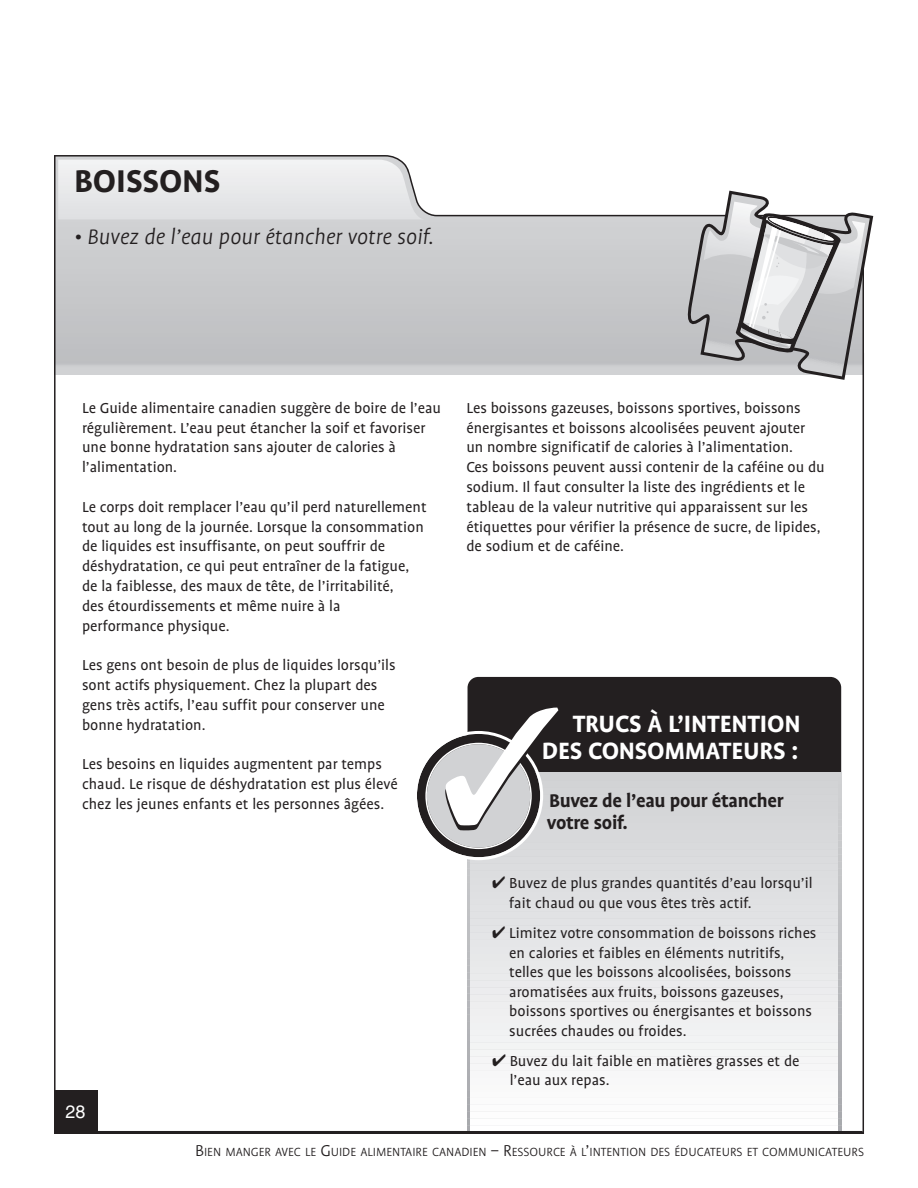
<style>
.page{position:relative;width:918px;height:1188px;background:#fff}
.page>*{position:absolute;margin:0;border:0;box-sizing:border-box;transform-origin:0 0}
.t1{font:700 36px "Profile SC";color:#231f20}
.t2{font:700 27px/27px "Profile";letter-spacing:-.01em;color:#fff;text-align:right}
.t3{font:italic 300 24px "Profile";color:#231f20}
.t4{font:700 21px/22.5px "Profile";letter-spacing:-.015em;color:#231f20}
.t5{font:18px "Helvetica";color:#fff}
.t6{font:16.5px/19.8px "Profile";color:#231f20}
.t7{font:300 13.5px "Profile SC";color:#231f20}
.s1{font-size:18px}
</style>
<div class="page">
<div style="left:54px;top:1091px;width:43px;height:43px;background:#231f20"></div>
<svg style="left:54px;top:155px;width:623px;height:220px;background:#cdced0"></svg>
<svg style="left:58px;top:160px;width:368px;height:59px"></svg>
<hr style="left:54px;top:1131px;width:809px;height:3px;background:#231f20">
<div style="left:468px;top:677px;width:373px;height:119px;background:#231f20;border-radius:11px"></div>
<div style="left:468px;top:773px;width:373px;height:5px;background:#d1d2d4"></div>
<div style="left:470px;top:1098px;width:368px;height:7px;background:#fbfbfb"></div>
<div style="left:470px;top:1091px;width:368px;height:7px;background:#fafafa"></div>
<div style="left:470px;top:1084px;width:368px;height:7px;background:#f9f9f9"></div>
<div style="left:470px;top:1077px;width:368px;height:7px;background:#f8f8f9"></div>
<div style="left:470px;top:1070px;width:368px;height:7px;background:#f7f7f8"></div>
<div style="left:470px;top:1063px;width:368px;height:7px;background:#f6f6f7"></div>
<div style="left:470px;top:1056px;width:368px;height:8px;background:#f5f5f6"></div>
<div style="left:470px;top:1049px;width:368px;height:8px;background:#f4f5f5"></div>
<div style="left:470px;top:1042px;width:368px;height:8px;background:#f3f4f4"></div>
<div style="left:470px;top:1036px;width:368px;height:7px;background:#f2f3f4"></div>
<div style="left:470px;top:1029px;width:368px;height:7px;background:#f1f2f3"></div>
<div style="left:470px;top:1022px;width:368px;height:7px;background:#f0f1f2"></div>
<div style="left:470px;top:1015px;width:368px;height:7px;background:#f0f0f1"></div>
<div style="left:470px;top:1008px;width:368px;height:7px;background:#efeff0"></div>
<div style="left:470px;top:1001px;width:368px;height:7px;background:#eeeeef"></div>
<div style="left:470px;top:994px;width:368px;height:8px;background:#ededee"></div>
<div style="left:470px;top:987px;width:368px;height:8px;background:#ececee"></div>
<div style="left:470px;top:980px;width:368px;height:8px;background:#ebebed"></div>
<div style="left:470px;top:973px;width:368px;height:8px;background:#eaebec"></div>
<div style="left:470px;top:967px;width:368px;height:7px;background:#e9eaeb"></div>
<div style="left:470px;top:960px;width:368px;height:7px;background:#e8e9ea"></div>
<div style="left:470px;top:953px;width:368px;height:7px;background:#e7e8e9"></div>
<div style="left:470px;top:946px;width:368px;height:7px;background:#e6e7e9"></div>
<div style="left:470px;top:939px;width:368px;height:7px;background:#e5e6e8"></div>
<div style="left:470px;top:932px;width:368px;height:7px;background:#e4e5e7"></div>
<div style="left:470px;top:925px;width:368px;height:8px;background:#e3e4e6"></div>
<div style="left:470px;top:918px;width:368px;height:8px;background:#e2e3e5"></div>
<div style="left:470px;top:911px;width:368px;height:8px;background:#e1e2e4"></div>
<div style="left:470px;top:905px;width:368px;height:7px;background:#e1e2e4"></div>
<div style="left:470px;top:898px;width:368px;height:7px;background:#e0e1e3"></div>
<div style="left:470px;top:891px;width:368px;height:7px;background:#dfe0e2"></div>
<div style="left:470px;top:884px;width:368px;height:7px;background:#dedfe1"></div>
<div style="left:470px;top:877px;width:368px;height:7px;background:#dddee0"></div>
<div style="left:470px;top:870px;width:368px;height:7px;background:#dcdddf"></div>
<div style="left:470px;top:863px;width:368px;height:8px;background:#dcdddf"></div>
<div style="left:470px;top:856px;width:368px;height:8px;background:#dbdcde"></div>
<div style="left:470px;top:849px;width:368px;height:8px;background:#dadbdd"></div>
<div style="left:470px;top:843px;width:368px;height:7px;background:#d9dadc"></div>
<div style="left:470px;top:836px;width:368px;height:7px;background:#d8d9db"></div>
<div style="left:470px;top:829px;width:368px;height:7px;background:#d8d9db"></div>
<div style="left:470px;top:822px;width:368px;height:7px;background:#d7d8da"></div>
<div style="left:470px;top:815px;width:368px;height:7px;background:#d6d7d9"></div>
<div style="left:470px;top:808px;width:368px;height:7px;background:#d5d6d8"></div>
<div style="left:470px;top:801px;width:368px;height:8px;background:#d4d5d7"></div>
<div style="left:470px;top:794px;width:368px;height:8px;background:#d4d5d7"></div>
<div style="left:470px;top:787px;width:368px;height:8px;background:#d3d4d6"></div>
<div style="left:470px;top:780px;width:368px;height:8px;background:#d2d3d5"></div>
<div style="left:470px;top:775px;width:368px;height:6px;background:#d1d2d4"></div>
<svg style="left:677px;top:190px;width:197px;height:194px"></svg>
<svg style="left:417px;top:713px;width:141px;height:147px"></svg>
<h1 class="t1" style="left:74px;top:171px;width:148px">BOISSONS</h1>
<h3 class="t3" style="left:74px;top:229px;width:361px">• Buvez de l’eau pour étancher votre soif.</h3>
<p class="t6" style="left:82px;top:400px;width:360px">Le Guide alimentaire canadien suggère de boire de l’eau régulièrement. L’eau peut étancher la soif et favoriser une bonne hydratation sans ajouter de calories à l’alimentation.</p>
<p class="t6" style="left:82px;top:499px;width:346px">Le corps doit remplacer l’eau qu’il perd naturellement tout au long de la journée. Lorsque la consommation de liquides est insuffisante, on peut souffrir de déshydratation, ce qui peut entraîner de la fatigue, de la faiblesse, des maux de tête, de l’irritabilité,<br>des étourdissements et même nuire à la<br>performance physique.</p>
<p class="t6" style="left:82px;top:657px;width:315px">Les gens ont besoin de plus de liquides lorsqu’ils sont actifs physiquement. Chez la plupart des gens très actifs, l’eau suffit pour conserver une bonne hydratation.</p>
<p class="t6" style="left:82px;top:756px;width:317px">Les besoins en liquides augmentent par temps chaud. Le risque de déshydratation est plus élevé chez les jeunes enfants et les personnes âgées.</p>
<p class="t5" style="left:65px;top:1105px;width:22px">28</p>
<p class="t6" style="left:466px;top:400px;width:360px">Les boissons gazeuses, boissons sportives, boissons énergisantes et boissons alcoolisées peuvent ajouter un nombre significatif de calories à l’alimentation.<br>Ces boissons peuvent aussi contenir de la caféine ou du sodium. Il faut consulter la liste des ingrédients et le tableau de la valeur nutritive qui apparaissent sur les étiquettes pour vérifier la présence de sucre, de lipides, de sodium et de caféine.</p>
<h2 class="t2" style="left:542px;top:713px;width:260px">TRUCS À L’INTENTION<br>DES CONSOMMATEURS :</h2>
<p class="t4" style="left:547px;top:791px;width:238px">Buvez de l’eau pour étancher votre soif.</p>
<p class="t6" style="left:509px;top:875px;width:305px;text-indent:-17px">✔ Buvez de plus grandes quantités d’eau lorsqu’il fait chaud ou que vous êtes très actif.</p>
<p class="t6" style="left:509px;top:925px;width:309px;text-indent:-17px">✔ Limitez votre consommation de boissons riches en calories et faibles en éléments nutritifs, telles que les boissons alcoolisées, boissons aromatisées aux fruits, boissons gazeuses, boissons sportives ou énergisantes et boissons sucrées chaudes ou froides.</p>
<p class="t6" style="left:510px;top:1053px;width:291px;text-indent:-18px">✔ Buvez du lait faible en matières grasses et de l’eau aux repas.</p>
<p class="t7" style="left:195px;top:1148px;width:670px"><span class="s1">B</span>IEN MANGER AVEC LE <span class="s1">G</span>UIDE ALIMENTAIRE CANADIEN <span class="s1">– R</span>ESSOURCE À L<span class="s1">’</span>INTENTION DES ÉDUCATEURS ET COMMUNICATEURS</p>
</div>
